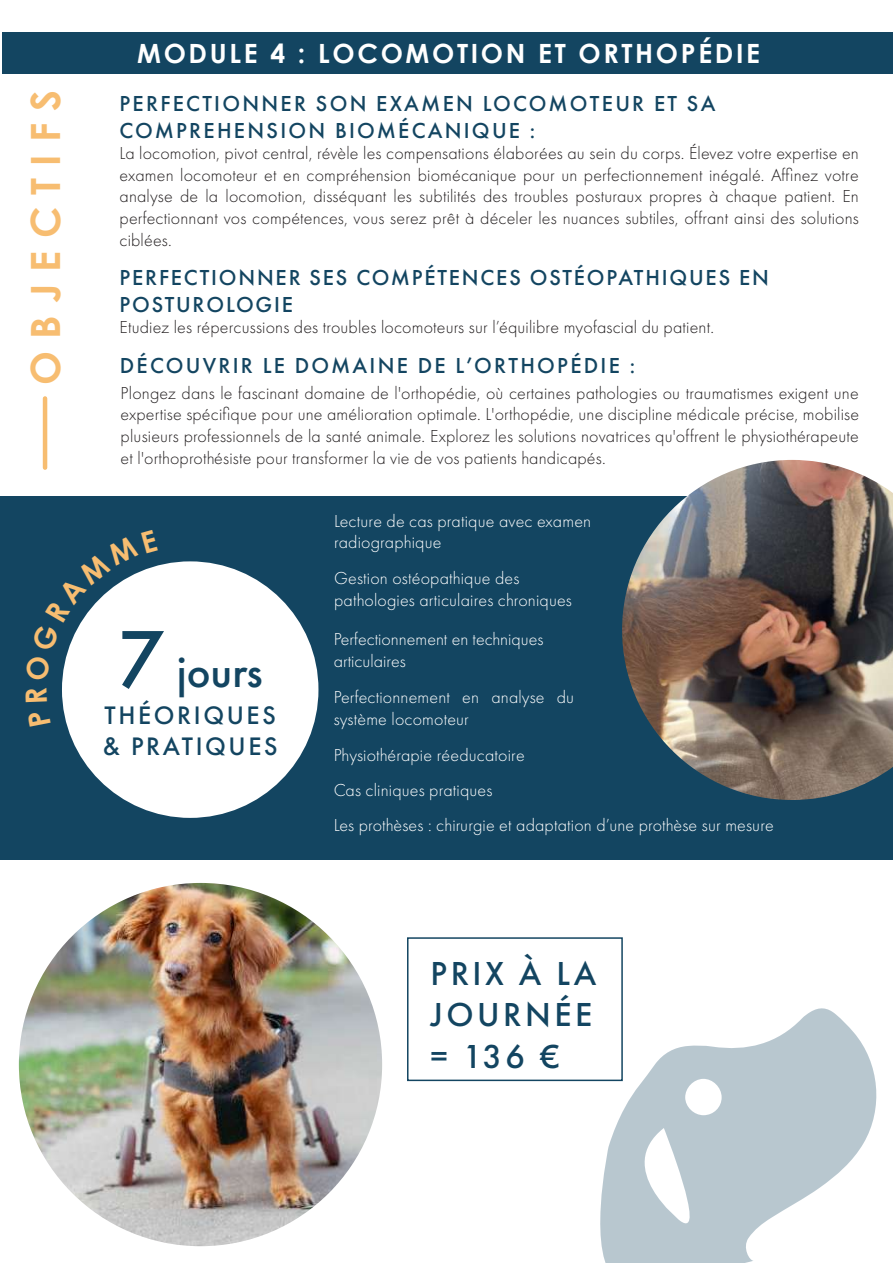
<style>
.page{position:relative;width:893px;height:1263px;background:#fff}
.page>*{position:absolute;margin:0;border:0;box-sizing:border-box;transform-origin:0 0}
.t1{font:500 45px "Futura PT";color:#134561}
.t2{font:700 40.35px "Century Gothic";letter-spacing:.3em;color:#f7bd71}
.t3{font:500 34.5px/41.4px "Futura PT";letter-spacing:.1em;color:#134561;text-align:justify}
.t4{font:700 26.55px "Century Gothic";letter-spacing:.1em;color:#fff}
.t5{font:500 26.25px/31.5px "Futura PT";letter-spacing:.1em;color:#134561}
.t6{font:500 22.5px/27px "Futura PT";letter-spacing:.1em;color:#134561}
.t7{font:500 22.5px/27px "Futura PT";letter-spacing:.08em;color:#134561}
.t8{font:300 18px/21.6px "Futura PT";letter-spacing:.01em;color:#231f20;text-align:justify}
.t9{font:300 18px/21.6px "Futura PT";letter-spacing:.01em;color:#fff}
.s1{font-size:84px}
</style>
<div class="page">
<div style="left:1px;top:496px;width:892px;height:364px;background:#134561"></div>
<div style="left:62px;top:561px;width:256px;height:257px;background:#fff;border-radius:50%"></div>
<div style="left:2px;top:32px;width:891px;height:41px;background:#134561"></div>
<img style="left:19px;top:883px;width:363px;height:363px;border-radius:182px">
<img style="left:622px;top:460px;width:271px;height:340px">
<svg style="left:600px;top:1008px;width:276px;height:255px;fill:#b8c7cf"></svg>
<div style="left:407px;top:937px;width:216px;height:144px;border:2px solid #134561"></div>
<hr style="left:43px;top:398px;width:4px;height:70px;background:#f7bd71">
<svg style="left:62px;top:565px;width:96px;height:115px"></svg>
<h2 class="t2" style="left:15px;top:385px;width:297px;rotate:-90deg">OBJECTIFS</h2>
<h3 class="t4" style="left:137px;top:33px;width:624px">MODULE 4 : LOCOMOTION ET ORTHOPÉDIE</h3>
<p class="t6" style="left:120px;top:90px;width:597px">PERFECTIONNER SON EXAMEN LOCOMOTEUR ET SA<br>COMPREHENSION BIOMÉCANIQUE :</p>
<p class="t8" style="left:120px;top:142px;width:741px">La locomotion, pivot central, révèle les compensations élaborées au sein du corps. Élevez votre expertise en examen locomoteur et en compréhension biomécanique pour un perfectionnement inégalé. Affinez votre analyse de la locomotion, disséquant les subtilités des troubles posturaux propres à chaque patient. En perfectionnant vos compétences, vous serez prêt à déceler les nuances subtiles, offrant ainsi des solutions ciblées.</p>
<p class="t7" style="left:120px;top:264px;width:651px">PERFECTIONNER SES COMPÉTENCES OSTÉOPATHIQUES EN<br>POSTUROLOGIE</p>
<p class="t8" style="left:120px;top:316px;width:596px">Etudiez les répercussions des troubles locomoteurs sur l’équilibre myofascial du patient.</p>
<p class="t6" style="left:120px;top:352px;width:517px">DÉCOUVRIR LE DOMAINE DE L’ORTHOPÉDIE :</p>
<p class="t8" style="left:121px;top:382px;width:740px">Plongez dans le fascinant domaine de l'orthopédie, où certaines pathologies ou traumatismes exigent une expertise spécifique pour une amélioration optimale. L'orthopédie, une discipline médicale précise, mobilise plusieurs professionnels de la santé animale. Explorez les solutions novatrices qu'offrent le physiothérapeute et l'orthoprothésiste pour transformer la vie de vos patients handicapés.</p>
<h1 class="t1" style="left:118px;top:645px;width:146px"><span class="s1">7</span> jours</h1>
<h3 class="t5" style="left:103px;top:699px;width:176px">THÉORIQUES &amp; PRATIQUES</h3>
<p class="t9" style="left:334px;top:510px;width:259px">Lecture de cas pratique avec examen radiographique</p>
<p class="t9" style="left:334px;top:568px;width:239px">Gestion ostéopathique des pathologies articulaires chroniques</p>
<p class="t9" style="left:334px;top:628px;width:211px">Perfectionnement en techniques articulaires</p>
<p class="t9" style="left:334px;top:686px;width:242px">Perfectionnement en analyse du système locomoteur</p>
<p class="t9" style="left:334px;top:738px;width:442px;line-height:35px">Physiothérapie réeducatoire<br>Cas cliniques pratiques<br>Les prothèses : chirurgie et adaptation d’une prothèse sur mesure</p>
<h3 class="t3" style="left:431px;top:953px;width:167px">PRIX À LA JOURNÉE = 136 €</h3>
</div>
